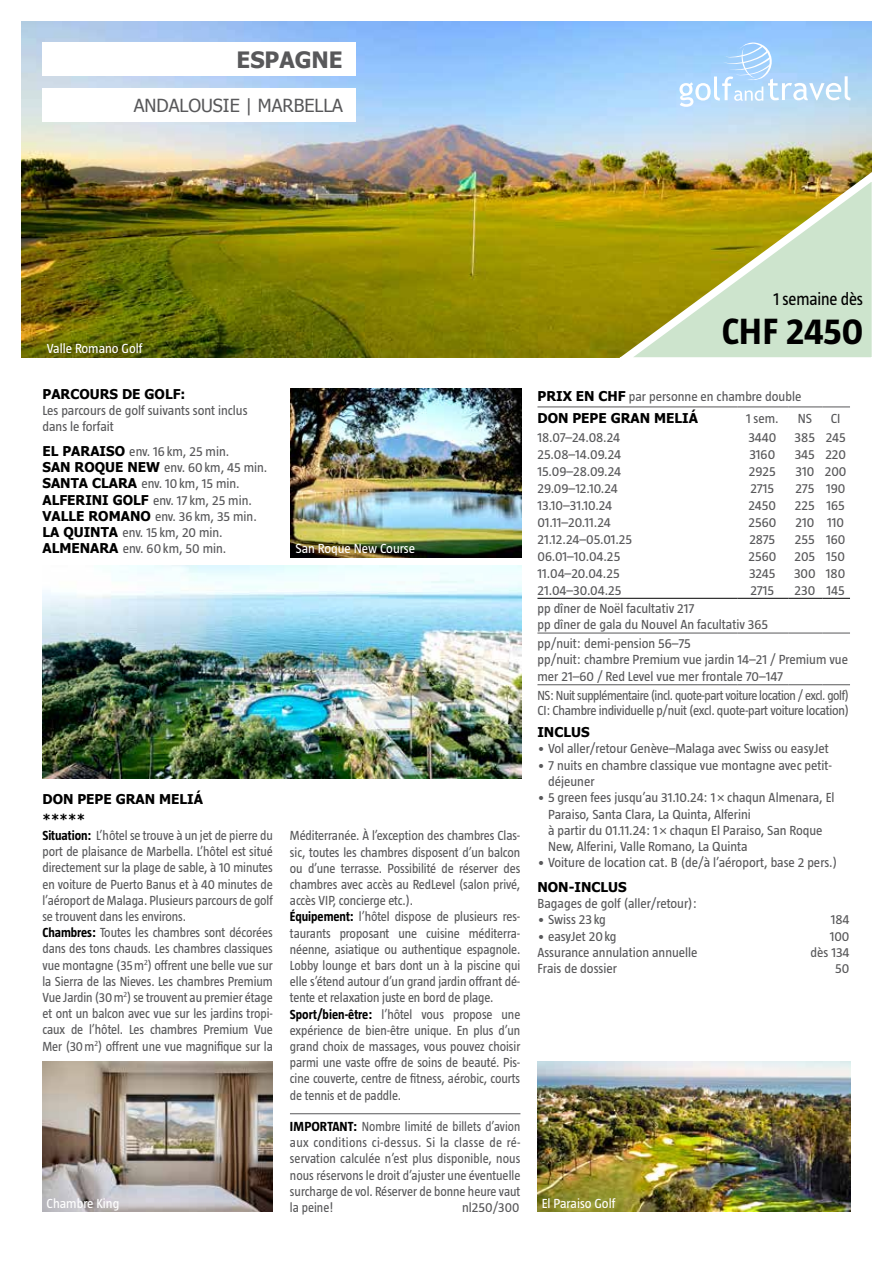
<style>
.page{position:relative;width:893px;height:1263px;background:#fff}
.page>*{position:absolute;margin:0;border:0;box-sizing:border-box;transform-origin:0 0}
.t1{font:700 37.5px "Taz";color:#000}
.t2{font:700 22.5px "Tahoma";color:#58585a}
.t3{font:18px "Tahoma";color:#58585a}
.t4{font:18px "Taz";letter-spacing:-.01em;color:#000;scale:.95 1}
.t5{font:13.5px/16.2px "Taz";letter-spacing:-.005em;color:#58585a;scale:.95 1}
.t6{font:13.5px/16.2px "Taz";letter-spacing:-.005em;color:#58585a}
.t7{font:13.5px/16.2px "Taz";letter-spacing:-.005em;color:#58585a;text-align:justify;scale:.92 1}
.t8{font:13.5px/15px "Taz";letter-spacing:-.03em;color:#58585a;scale:.94 1}
.t9{font:700 13.5px/19.8px "Tahoma";color:#000}
.t10{font:13.5px "Taz";color:#fff}
.s1{font-family:"Tahoma";font-weight:700;color:#000}
.s2{font-weight:700;color:#000}
</style>
<div class="page">
<img style="left:21px;top:21px;width:851px;height:336px">
<img style="left:611px;top:159px;width:261px;height:199px">
<svg style="left:679px;top:43px;width:171px;height:63px;background:#b2d8fb"></svg>
<img style="left:42px;top:1061px;width:231px;height:151px">
<img style="left:42px;top:566px;width:479px;height:212px">
<img style="left:291px;top:389px;width:230px;height:168px">
<img style="left:537px;top:1061px;width:313px;height:151px">
<hr style="left:290px;top:1113px;width:230px;height:1px;background:#58585a">
<div style="left:43px;top:43px;width:313px;height:33px;background:#fff"></div>
<div style="left:43px;top:89px;width:313px;height:33px;background:#fff"></div>
<hr style="left:537px;top:407px;width:200px;height:1px;background:#58585a">
<hr style="left:737px;top:407px;width:51px;height:1px;background:#58585a">
<hr style="left:788px;top:407px;width:34px;height:1px;background:#58585a">
<svg style="left:822px;top:407px;width:28px;height:1px"></svg>
<hr style="left:537px;top:598px;width:200px;height:1px;background:#000">
<hr style="left:737px;top:598px;width:51px;height:1px;background:#000">
<hr style="left:788px;top:598px;width:34px;height:1px;background:#000">
<svg style="left:822px;top:598px;width:28px;height:1px"></svg>
<hr style="left:537px;top:633px;width:200px;height:1px;background:#58585a">
<hr style="left:737px;top:633px;width:51px;height:1px;background:#58585a">
<hr style="left:788px;top:633px;width:34px;height:1px;background:#58585a">
<svg style="left:822px;top:633px;width:28px;height:1px"></svg>
<hr style="left:537px;top:684px;width:200px;height:1px;background:#58585a">
<hr style="left:737px;top:684px;width:51px;height:1px;background:#58585a">
<hr style="left:788px;top:684px;width:34px;height:1px;background:#58585a">
<svg style="left:822px;top:684px;width:28px;height:1px"></svg>
<h2 class="t2" style="left:237px;top:44px;width:108px">ESPAGNE</h2>
<h3 class="t3" style="left:134px;top:94px;width:211px">ANDALOUSIE | MARBELLA</h3>
<p class="t10" style="left:47px;top:341px;width:97px">Valle Romano Golf</p>
<p class="t9" style="left:42px;top:383px;width:144px">PARCOURS DE GOLF:</p>
<p class="t6" style="left:42px;top:402px;width:207px">Les parcours de golf suivants sont inclus dans le forfait</p>
<p class="t6" style="left:42px;top:443px;width:226px"><span class="s1">EL PARAISO</span> env. 16km, 25 min.<br><span class="s1">SAN ROQUE NEW</span> env. 60km, 45 min.<br><span class="s1">SANTA CLARA</span> env. 10km, 15 min.<br><span class="s1">ALFERINI GOLF</span> env. 17 km, 25 min.<br><span class="s1">VALLE ROMANO</span> env. 36km, 35 min.<br><span class="s1">LA QUINTA</span> env. 15 km, 20 min.<br><span class="s1">ALMENARA</span> env. 60km, 50 min.</p>
<p class="t10" style="left:295px;top:541px;width:121px">San Roque New Course</p>
<p class="t9" style="left:42px;top:788px;width:162px">DON PEPE GRAN MELIÁ *****</p>
<p class="t5" style="left:42px;top:827px;width:244px"><span class="s2">Situation:</span> L’hôtel se trouve à un jet de pierre du port de plaisance de Marbella. L’hôtel est situé directement sur la plage de sable, à 10 minutes en voiture de Puerto Banus et à 40 minutes de l’aéroport de Malaga. Plusieurs parcours de golf se trouvent dans les environs.<br><span class="s2">Chambres:</span> Toutes les chambres sont décorées dans des tons chauds. Les chambres classiques vue montagne (35m<sup>2</sup>) offrent une belle vue sur la Sierra de las Nieves. Les chambres Premium Vue Jardin (30m<sup>2</sup>) se trouvent au premier étage et ont un balcon avec vue sur les jardins tropi&shy;caux de l’hôtel. Les chambres Premium Vue Mer (30m<sup>2</sup>) offrent une vue magnifique sur la</p>
<p class="t5" style="left:290px;top:827px;width:244px">Méditerranée. À l’exception des chambres Clas&shy;sic, toutes les chambres disposent d’un balcon ou d’une terrasse. Possibilité de réserver des chambres avec accès au RedLevel (salon privé, accès VIP, concierge etc.).<br><span class="s2">Équipement:</span> l’hôtel dispose de plusieurs res&shy;taurants proposant une cuisine méditerra&shy;néenne, asiatique ou authentique espagnole.<br>Lobby lounge et bars dont un à la piscine qui elle s’étend autour d’un grand jardin offrant dé&shy;tente et relaxation juste en bord de plage.<br><span class="s2">Sport/bien-être:</span> l’hôtel vous propose une expérience de bien-être unique. En plus d’un grand choix de massages, vous pouvez choisir parmi une vaste offre de soins de beauté. Pis&shy;cine couverte, centre de fitness, aérobic, courts de tennis et de paddle.</p>
<p class="t10" style="left:47px;top:1196px;width:74px">Chambre King</p>
<p class="t7" style="left:290px;top:1118px;width:252px"><span class="s2">IMPORTANT:</span> Nombre limité de billets d’avion aux conditions ci-dessus. Si la classe de ré&shy;servation calculée n’est plus disponible, nous nous réservons le droit d’ajuster une éventuelle surcharge de vol. Réserver de bonne heure vaut la peine!</p>
<p class="t6" style="left:462px;top:1199px;width:59px">nl250/300</p>
<h3 class="t4" style="left:773px;top:289px;width:96px">1 semaine dès</h3>
<h1 class="t1" style="left:722px;top:311px;width:143px">CHF 2450</h1>
<p class="t6" style="left:537px;top:388px;width:265px"><span class="s1">PRIX EN CHF</span> par personne en chambre double</p>
<p class="t9" style="left:537px;top:407px;width:162px">DON PEPE GRAN MELIÁ</p>
<p class="t6" style="left:746px;top:410px;width:34px">1 sem.</p>
<p class="t6" style="left:798px;top:410px;width:16px">NS</p>
<p class="t6" style="left:831px;top:410px;width:11px">CI</p>
<p class="t6" style="left:537px;top:429px;width:84px">18.07–24.08.24</p>
<p class="t6" style="left:748px;top:429px;width:29px">3440</p>
<p class="t6" style="left:795px;top:429px;width:53px">385 245</p>
<p class="t6" style="left:537px;top:446px;width:85px">25.08–14.09.24</p>
<p class="t6" style="left:749px;top:446px;width:27px">3160</p>
<p class="t6" style="left:795px;top:446px;width:53px">345 220</p>
<p class="t6" style="left:537px;top:463px;width:85px">15.09–28.09.24</p>
<p class="t6" style="left:749px;top:463px;width:28px">2925</p>
<p class="t6" style="left:795px;top:463px;width:53px">310 200</p>
<p class="t6" style="left:537px;top:480px;width:82px">29.09–12.10.24</p>
<p class="t6" style="left:750px;top:480px;width:25px">2715</p>
<p class="t6" style="left:795px;top:480px;width:51px">275 190</p>
<p class="t6" style="left:537px;top:497px;width:76px">13.10–31.10.24</p>
<p class="t6" style="left:749px;top:497px;width:29px">2450</p>
<p class="t6" style="left:795px;top:497px;width:51px">225 165</p>
<p class="t6" style="left:537px;top:514px;width:75px">01.11–20.11.24</p>
<p class="t6" style="left:748px;top:514px;width:29px">2560</p>
<p class="t6" style="left:795px;top:514px;width:50px">210 110</p>
<p class="t6" style="left:537px;top:531px;width:96px">21.12.24–05.01.25</p>
<p class="t6" style="left:749px;top:531px;width:27px">2875</p>
<p class="t6" style="left:795px;top:531px;width:52px">255 160</p>
<p class="t6" style="left:537px;top:548px;width:84px">06.01–10.04.25</p>
<p class="t6" style="left:748px;top:548px;width:29px">2560</p>
<p class="t6" style="left:794px;top:548px;width:52px">205 150</p>
<p class="t6" style="left:537px;top:565px;width:84px">11.04–20.04.25</p>
<p class="t6" style="left:749px;top:565px;width:28px">3245</p>
<p class="t6" style="left:794px;top:565px;width:53px">300 180</p>
<p class="t6" style="left:537px;top:582px;width:86px">21.04–30.04.25</p>
<p class="t6" style="left:750px;top:582px;width:25px">2715</p>
<p class="t6" style="left:794px;top:582px;width:52px">230 145</p>
<p class="t6" style="left:537px;top:601px;width:232px;line-height:15.5px">pp dîner de Noël facultativ 217<br>pp dîner de gala du Nouvel An facultativ 365</p>
<p class="t6" style="left:537px;top:635px;width:312px">pp/nuit: demi-pension 56–75<br>pp/nuit: chambre Premium vue jardin 14–21 / Premium vue mer 21–60 / Red Level vue mer frontale 70–147</p>
<p class="t8" style="left:537px;top:687px;width:333px">NS: Nuit supplémentaire (incl. quote-part voiture location / excl. golf)<br>CI: Chambre individuelle p/nuit (excl. quote-part voiture location)</p>
<p class="t9" style="left:537px;top:721px;width:54px">INCLUS</p>
<p class="t6" style="left:537px;top:741px;width:293px">• Vol aller/retour Genève–Malaga avec Swiss ou easyJet</p>
<p class="t6" style="left:548px;top:757px;width:285px;text-indent:-11px">• 7 nuits en chambre classique vue montagne avec petit&shy;déjeuner</p>
<p class="t6" style="left:548px;top:789px;width:288px;text-indent:-11px">• 5 green fees jusqu’au 31.10.24: 1× chaqun Almenara, El Paraiso, Santa Clara, La Quinta, Alferini<br>à partir du 01.11.24: 1× chaqun El Paraiso, San Roque New, Alferini, Valle Romano, La Quinta</p>
<p class="t6" style="left:537px;top:854px;width:301px">• Voiture de location cat. B (de/à l’aéroport, base 2 pers.)</p>
<p class="t9" style="left:537px;top:876px;width:91px">NON-INCLUS</p>
<p class="t6" style="left:537px;top:895px;width:161px">Bagages de golf (aller/retour):</p>
<p class="t6" style="left:537px;top:912px;width:70px">• Swiss 23 kg</p>
<p class="t6" style="left:831px;top:912px;width:20px">184</p>
<p class="t6" style="left:537px;top:928px;width:81px">• easyJet 20kg</p>
<p class="t6" style="left:830px;top:928px;width:21px">100</p>
<p class="t6" style="left:537px;top:944px;width:162px">Assurance annulation annuelle</p>
<p class="t6" style="left:811px;top:944px;width:40px">dès 134</p>
<p class="t6" style="left:537px;top:960px;width:81px">Frais de dossier</p>
<p class="t6" style="left:835px;top:960px;width:16px">50</p>
<p class="t10" style="left:542px;top:1196px;width:75px">El Paraiso Golf</p>
</div>
